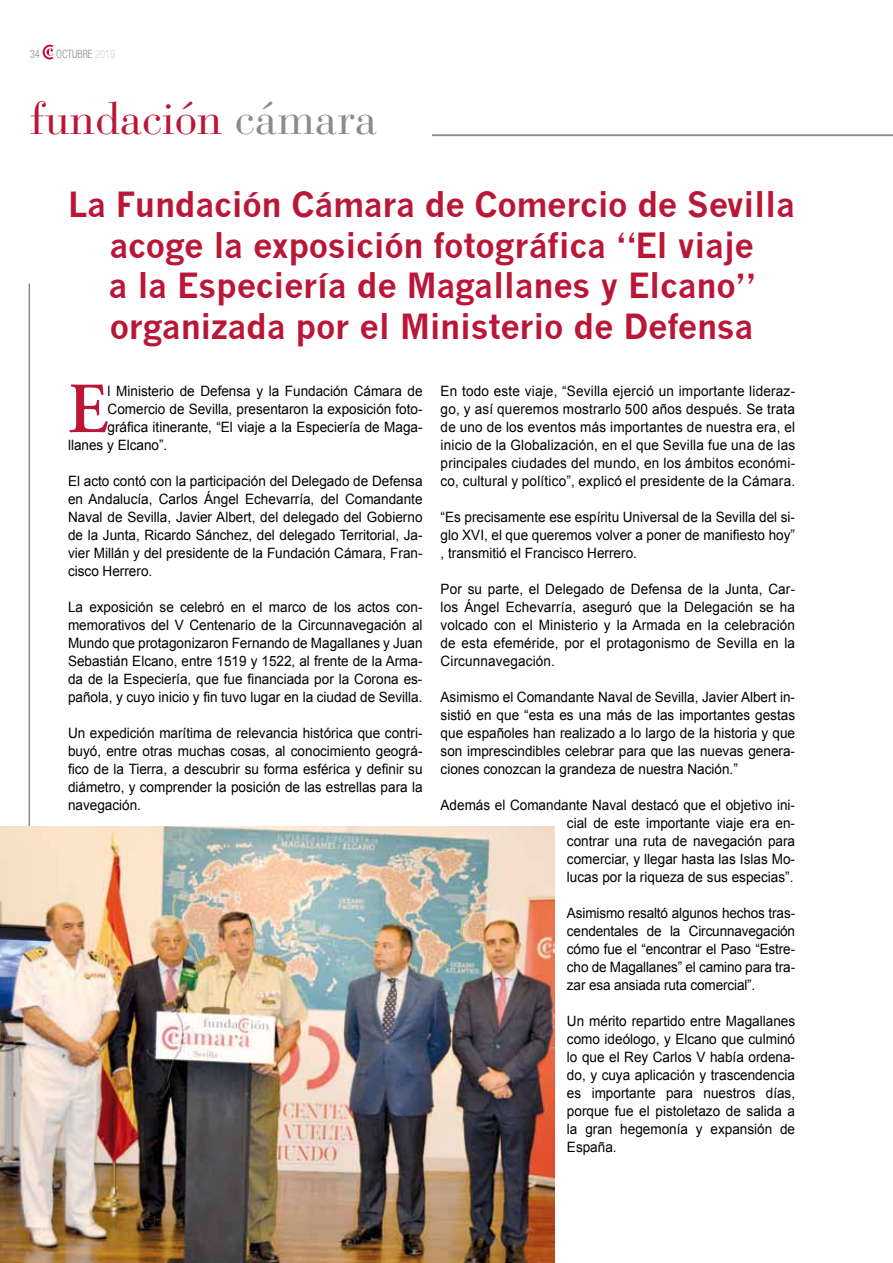
<style>
.page{position:relative;width:893px;height:1263px;background:#fff}
.page>*{position:absolute;margin:0;border:0;box-sizing:border-box;transform-origin:0 0}
.t1{font:600 71.85px "Adobe Garamond Pro";color:#ba1738;scale:.95 1}
.t2{font:45px "Bauer Bodoni";color:#ba1738}
.t3{font:700 33.9px/40.5px "News Gothic";letter-spacing:-.01em;color:#ba1738;text-align:center}
.t4{font:14.25px/18px "Arial";color:#000;text-align:justify;scale:.95 1}
.t5{font:300 condensed 11.55px "Helvetica Neue";color:#8a8b8c;scale:.91 1}
.s1{color:#d3d3d4}
.s2{color:#8a8b8c}
</style>
<div class="page">
<svg style="left:43px;top:45px;width:10px;height:14px"></svg>
<hr style="left:29px;top:283px;width:1px;height:617px;background:#8a8b8c">
<hr style="left:364px;top:135px;width:529px;height:1px;background:#8a8b8c">
<div style="left:354px;top:100px;width:78px;height:44px;background:#fff"></div>
<img style="left:0;top:826px;width:554px;height:437px">
<p class="t5" style="left:30px;top:47px;width:13px">34</p>
<p class="t5" style="left:56px;top:47px;width:66px">OCTUBRE <span class="s1">2019</span></p>
<h2 class="t2" style="left:30px;top:101px;width:349px">fundación <span class="s2">cámara</span></h2>
<h3 class="t3" style="left:68px;top:188px;width:729px">la Fundación cámara de comercio de sevilla acoge la exposición fotográfica “el viaje<br>a la especiería de magallanes y elcano” organizada por el ministerio de defensa</h3>
<h1 class="t1" style="left:68px;top:365px;width:43px">E</h1>
<p class="t4" style="left:108px;top:383px;width:333px">l Ministerio de Defensa y la Fundación Cámara de</p>
<p class="t4" style="left:108px;top:401px;width:333px">Comercio de Sevilla, presentaron la exposición foto-</p>
<p class="t4" style="left:108px;top:418px;width:333px">gráfica itinerante, “El viaje a la Especiería de Maga-</p>
<p class="t4" style="left:68px;top:437px;width:106px">llanes y Elcano”.</p>
<p class="t4" style="left:68px;top:473px;width:375px">El acto contó con la participación del Delegado de Defensa en Andalucía, Carlos Ángel Echevarría, del Comandante Naval de Sevilla, Javier Albert, del delegado del Gobierno de la Junta, Ricardo Sánchez, del delegado Territorial, Ja&shy;vier Millán y del presidente de la Fundación Cámara, Fran&shy;cisco Herrero.</p>
<p class="t4" style="left:68px;top:599px;width:375px">La exposición se celebró en el marco de los actos con&shy;memorativos del V Centenario de la Circunnavegación al Mundo que protagonizaron Fernando de Magallanes y Juan Sebastián Elcano, entre 1519 y 1522, al frente de la Arma&shy;da de la Especiería, que fue financiada por la Corona es&shy;pañola, y cuyo inicio y fin tuvo lugar en la ciudad de Sevilla.</p>
<p class="t4" style="left:68px;top:725px;width:375px">Un expedición marítima de relevancia histórica que contri&shy;buyó, entre otras muchas cosas, al conocimiento geográ&shy;fico de la Tierra, a descubrir su forma esférica y definir su diámetro, y comprender la posición de las estrellas para la navegación.</p>
<p class="t4" style="left:441px;top:383px;width:375px">En todo este viaje, “Sevilla ejerció un importante lideraz&shy;go, y así queremos mostrarlo 500 años después. Se trata de uno de los eventos más importantes de nuestra era, el inicio de la Globalización, en el que Sevilla fue una de las principales ciudades del mundo, en los ámbitos económi&shy;co, cultural y político”, explicó el presidente de la Cámara.</p>
<p class="t4" style="left:441px;top:509px;width:375px">“Es precisamente ese espíritu Universal de la Sevilla del si&shy;glo XVI, el que queremos volver a poner de manifiesto hoy” , transmitió el Francisco Herrero.</p>
<p class="t4" style="left:441px;top:581px;width:375px">Por su parte, el Delegado de Defensa de la Junta, Car&shy;los Ángel Echevarría, aseguró que la Delegación se ha volcado con el Ministerio y la Armada en la celebración de esta efeméride, por el protagonismo de Sevilla en la Circunnavegación.</p>
<p class="t4" style="left:441px;top:689px;width:375px">Asimismo el Comandante Naval de Sevilla, Javier Albert in&shy;sistió en que “esta es una más de las importantes gestas que españoles han realizado a lo largo de la historia y que son imprescindibles celebrar para que las nuevas genera&shy;ciones conozcan la grandeza de nuestra Nación.”</p>
<p class="t4" style="left:567px;top:797px;width:242px;text-indent:-126px">Además el Comandante Naval destacó que el objetivo ini&shy;cial de este importante viaje era en&shy;contrar una ruta de navegación para comerciar, y llegar hasta las Islas Mo&shy;lucas por la riqueza de sus especias”.</p>
<p class="t4" style="left:567px;top:905px;width:242px">Asimismo resaltó algunos hechos tras&shy;cendentales de la Circunnavegación cómo fue el “encontrar el Paso “Estre&shy;cho de Magallanes” el camino para tra&shy;zar esa ansiada ruta comercial”.</p>
<p class="t4" style="left:567px;top:1013px;width:242px">Un mérito repartido entre Magallanes como ideólogo, y Elcano que culminó lo que el Rey Carlos V había ordena&shy;do, y cuya aplicación y trascendencia es importante para nuestros días, porque fue el pistoletazo de salida a la gran hegemonía y expansión de España.</p>
</div>
